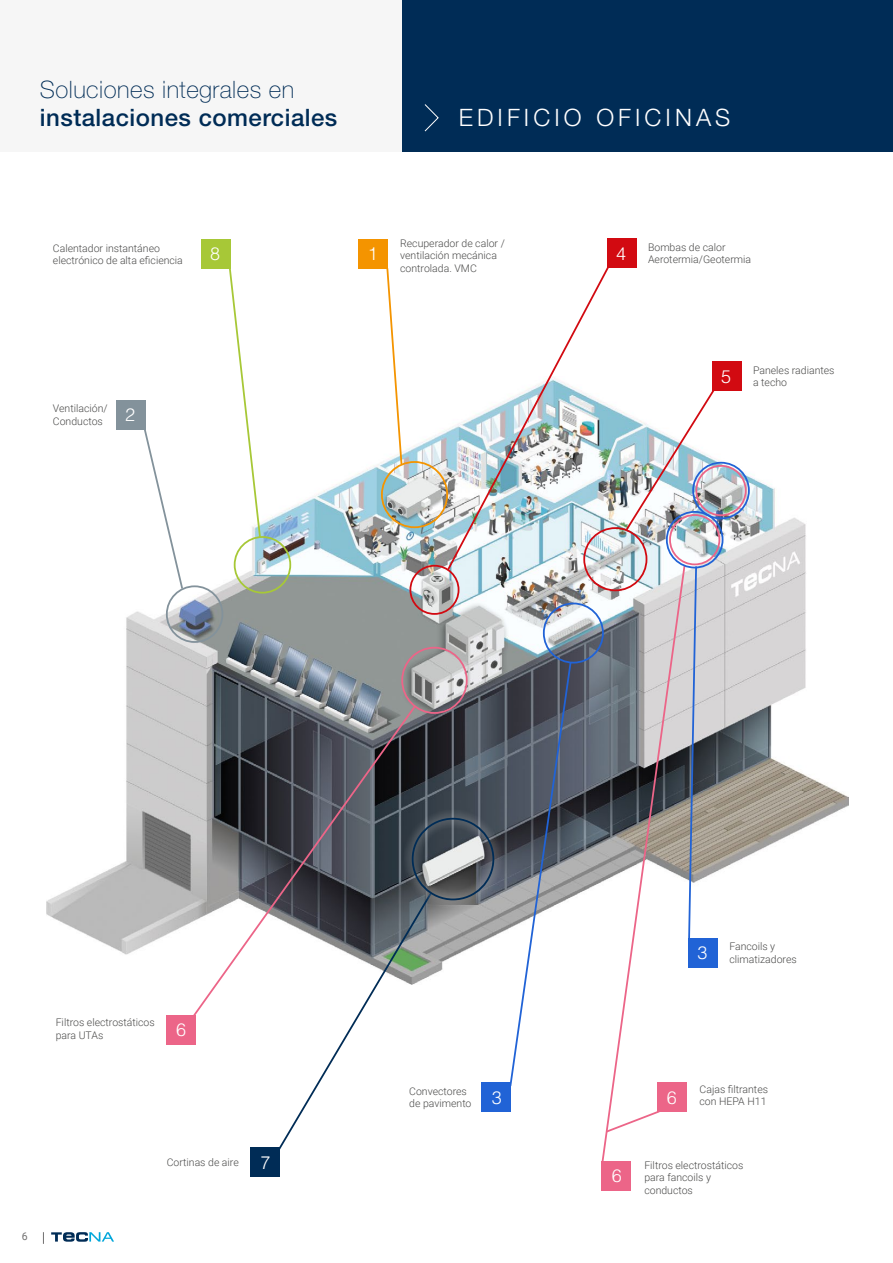
<style>
.page{position:relative;width:893px;height:1263px;background:#fff}
.page>*{position:absolute;margin:0;border:0;box-sizing:border-box;transform-origin:0 0}
.t1{font:500 24px "Helvetica Neue LT Std";letter-spacing:.02em;color:#002c56}
.t2{font:100 24px "Helvetica Neue LT Std";letter-spacing:.02em;color:#002c56}
.t3{font:300 24px "Helvetica Neue LT Std";letter-spacing:.17em;color:#fff}
.t4{font:300 18px "Helvetica LT Std";color:#fff}
.t5{font:300 10.5px/12.6px "Roboto";color:#4a4a49}
.t6{font:10.5px "Roboto";color:#706f6f}
</style>
<div class="page">
<svg style="left:43px;top:1232px;width:1px;height:12px"></svg>
<svg style="left:51px;top:1232px;width:63px;height:10px"></svg>
<div style="left:402px;top:0;width:491px;height:151px;background:#002c56"></div>
<div style="left:0;top:0;width:402px;height:151px;background:#f6f6f6"></div>
<svg style="left:424px;top:104px;width:15px;height:28px"></svg>
<img style="left:47px;top:408px;width:802px;height:567px">
<div style="left:116px;top:400px;width:30px;height:29px;background:#83929b"></div>
<div style="left:201px;top:239px;width:30px;height:30px;background:#a7c837"></div>
<svg style="left:142px;top:426px;width:42px;height:165px"></svg>
<svg style="left:228px;top:269px;width:34px;height:270px"></svg>
<svg style="left:191px;top:703px;width:227px;height:312px"></svg>
<svg style="left:600px;top:564px;width:86px;height:600px"></svg>
<svg style="left:276px;top:890px;width:157px;height:260px"></svg>
<div style="left:166px;top:585px;width:57px;height:58px;border:2px solid #83929b;border-radius:50%"></div>
<div style="left:234px;top:536px;width:57px;height:57px;border:2px solid #a7c837;border-radius:50%"></div>
<div style="left:401px;top:647px;width:67px;height:67px;border:2px solid #ec6588;border-radius:50%"></div>
<div style="left:402px;top:808px;width:102px;height:102px;background:#fff;opacity:.92"></div>
<div style="left:412px;top:818px;width:82px;height:82px;border:2px solid #002c56;border-radius:50%"></div>
<div style="left:358px;top:239px;width:30px;height:30px;background:#f49400"></div>
<svg style="left:385px;top:268px;width:18px;height:198px"></svg>
<div style="left:381px;top:461px;width:67px;height:67px;border:2px solid #f49400;border-radius:50%"></div>
<div style="left:607px;top:238px;width:30px;height:30px;background:#d20a11"></div>
<div style="left:712px;top:361px;width:30px;height:30px;background:#d20a11"></div>
<div style="left:688px;top:938px;width:30px;height:29px;background:#2163d6"></div>
<svg style="left:446px;top:267px;width:166px;height:305px"></svg>
<svg style="left:687px;top:567px;width:11px;height:373px;background:#a0aabc"></svg>
<img style="left:624px;top:391px;width:93px;height:141px">
<svg style="left:508px;top:660px;width:65px;height:426px"></svg>
<div style="left:409px;top:565px;width:50px;height:50px;border:2px solid #d20a11;border-radius:50%"></div>
<div style="left:583px;top:527px;width:64px;height:64px;border:2px solid #d20a11;border-radius:50%"></div>
<div style="left:692px;top:462px;width:58px;height:57px;border:2px solid #2163d6;border-radius:50%"></div>
<div style="left:666px;top:511px;width:57px;height:57px;border:2px solid #2163d6;border-radius:50%"></div>
<div style="left:543px;top:603px;width:61px;height:60px;border:2px solid #2163d6;border-radius:50%"></div>
<div style="left:166px;top:1015px;width:30px;height:29px;background:#ec6588"></div>
<div style="left:602px;top:1160px;width:29px;height:30px;background:#ec6588"></div>
<div style="left:657px;top:1082px;width:29px;height:30px;background:#ec6588"></div>
<div style="left:250px;top:1147px;width:30px;height:30px;background:#002c56"></div>
<div style="left:481px;top:1082px;width:30px;height:30px;background:#2163d6"></div>
<div style="left:695px;top:465px;width:52px;height:51px;border:2px solid #ec6588;border-radius:50%"></div>
<div style="left:669px;top:514px;width:51px;height:51px;border:2px solid #ec6588;border-radius:50%"></div>
<svg style="left:604px;top:1109px;width:57px;height:25px"></svg>
<h1 class="t2" style="left:40px;top:75px;width:256px">Soluciones integrales en</h1>
<h1 class="t1" style="left:40px;top:103px;width:299px">instalaciones comerciales</h1>
<h1 class="t3" style="left:459px;top:103px;width:273px">EDIFICIO OFICINAS</h1>
<p class="t5" style="left:53px;top:241px;width:132px">Calentador instantáneo electrónico de alta eficiencia</p>
<h2 class="t4" style="left:210px;top:243px;width:12px">8</h2>
<p class="t5" style="left:400px;top:236px;width:106px">Recuperador de calor / ventilación mecánica controlada. VMC</p>
<h2 class="t4" style="left:368px;top:243px;width:12px">1</h2>
<p class="t5" style="left:648px;top:240px;width:105px">Bombas de calor<br>Aerotermia/Geotermia</p>
<h2 class="t4" style="left:616px;top:242px;width:12px">4</h2>
<p class="t5" style="left:53px;top:402px;width:56px">Ventilación/<br>Conductos</p>
<h2 class="t4" style="left:125px;top:403px;width:12px">2</h2>
<h2 class="t4" style="left:721px;top:365px;width:12px">5</h2>
<p class="t5" style="left:753px;top:363px;width:83px">Paneles radiantes a techo</p>
<p class="t5" style="left:56px;top:1016px;width:101px">Filtros electrostáticos para UTAs</p>
<h2 class="t4" style="left:176px;top:1018px;width:12px">6</h2>
<p class="t6" style="left:22px;top:1229px;width:7px">6</p>
<p class="t5" style="left:167px;top:1156px;width:74px">Cortinas de aire</p>
<h2 class="t4" style="left:260px;top:1151px;width:12px">7</h2>
<p class="t5" style="left:409px;top:1084px;width:94px">Convectores<br>de pavimento <sup>3</sup></p>
<h2 class="t4" style="left:697px;top:941px;width:12px">3</h2>
<p class="t5" style="left:729px;top:940px;width:69px">Fancoils y climatizadores</p>
<h2 class="t4" style="left:612px;top:1164px;width:12px">6</h2>
<h2 class="t4" style="left:667px;top:1086px;width:12px">6</h2>
<p class="t5" style="left:699px;top:1082px;width:70px">Cajas filtrantes con HEPA H11</p>
<p class="t5" style="left:644px;top:1158px;width:101px">Filtros electrostáticos para fancoils y conductos</p>
</div>
